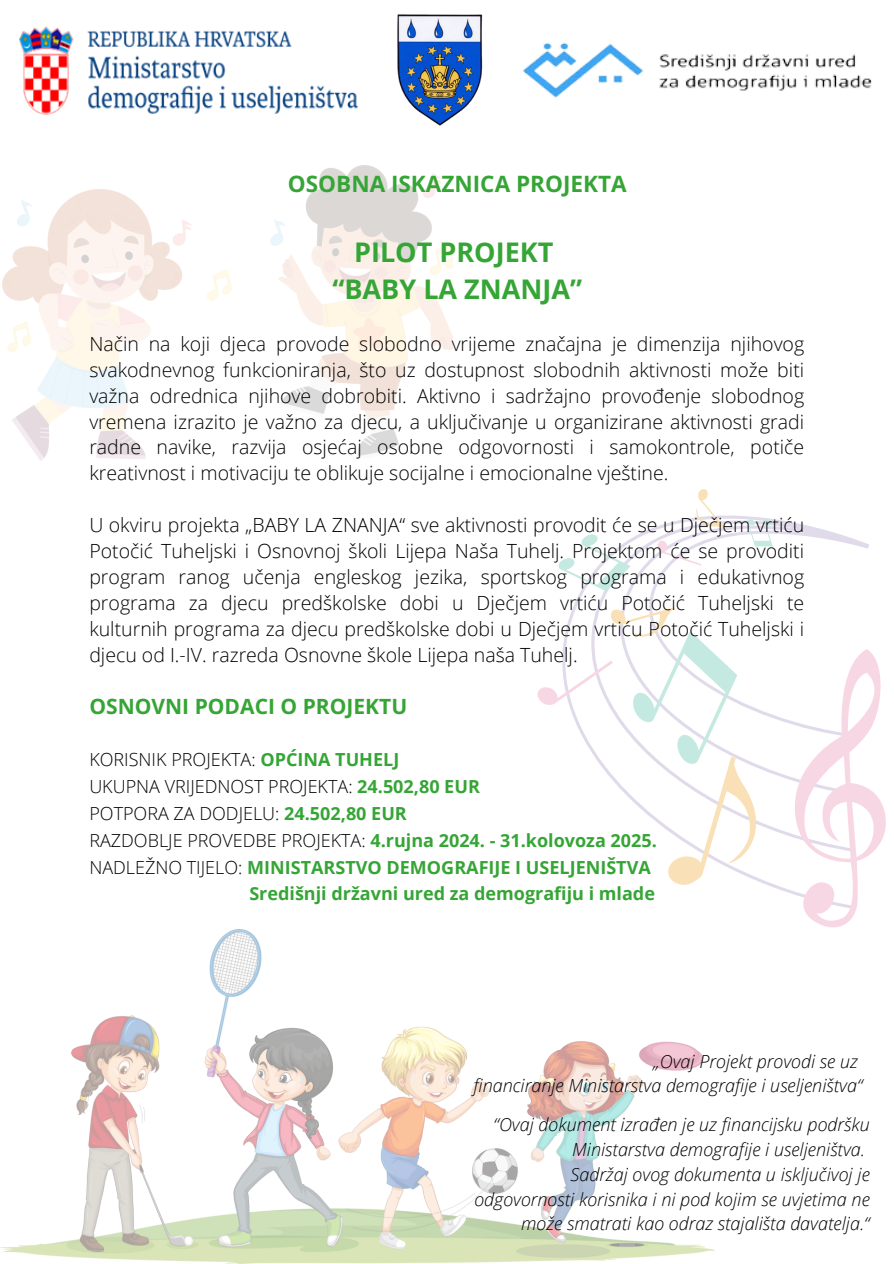
<style>
.page{position:relative;width:894px;height:1264px;background:#fff}
.page>*{position:absolute;margin:0;border:0;box-sizing:border-box;transform-origin:0 0}
.t1{font:700 27px/37.2px "Open Sans";color:#35a535;text-align:center}
.t2{font:700 22.5px "Open Sans";color:#35a535}
.t3{font:700 21px "Open Sans";color:#35a535}
.t4{font:300 19.5px/25.8px "Open Sans";color:#000;text-align:justify}
.t5{font:italic 300 18px/24.8px "Open Sans";color:#000;text-align:right}
.t6{font:700 18px "Open Sans";color:#35a535}
.t7{font:300 18px "Open Sans";color:#000}
.s1{font-weight:700;color:#35a535}
.s2{font-weight:300;color:#000}
</style>
<div class="page">
<img style="left:19px;top:26px;width:339px;height:89px">
<img style="left:522px;top:42px;width:350px;height:56px">
<img style="left:397px;top:14px;width:85px;height:112px">
<img style="left:0;top:929px;width:714px;height:334px">
<svg style="left:622px;top:530px;width:168px;height:250px"></svg>
<svg style="left:647px;top:515px;width:221px;height:223px"></svg>
<svg style="left:790px;top:649px;width:96px;height:279px"></svg>
<svg style="left:537px;top:607px;width:232px;height:279px"></svg>
<svg style="left:558px;top:534px;width:72px;height:57px"></svg>
<svg style="left:656px;top:540px;width:45px;height:25px"></svg>
<svg style="left:694px;top:489px;width:31px;height:40px"></svg>
<svg style="left:746px;top:519px;width:26px;height:27px"></svg>
<img style="left:2px;top:165px;width:450px;height:295px">
<p class="t2" style="left:288px;top:168px;width:340px">OSOBNA ISKAZNICA PROJEKTA</p>
<p class="t1" style="left:332px;top:233px;width:251px">PILOT PROJEKT “BABY LA ZNANJA”</p>
<p class="t4" style="left:89px;top:330px;width:716px">Način na koji djeca provode slobodno vrijeme značajna je dimenzija njihovog svakodnevnog funkcioniranja, što uz dostupnost slobodnih aktivnosti može biti važna odrednica njihove dobrobiti. Aktivno i sadržajno provođenje slobodnog vremena izrazito je važno za djecu, a uključivanje u organizirane aktivnosti gradi radne navike, razvija osjećaj osobne odgovornosti i samokontrole, potiče kreativnost i motivaciju te oblikuje socijalne i emocionalne vještine.</p>
<p class="t4" style="left:89px;top:511px;width:716px">U okviru projekta „BABY LA ZNANJA“ sve aktivnosti provodit će se u Dječjem vrtiću Potočić Tuheljski i Osnovnoj školi Lijepa Naša Tuhelj. Projektom će se provoditi program ranog učenja engleskog jezika, sportskog programa i edukativnog programa za djecu predškolske dobi u Dječjem vrtiću Potočić Tuheljski te kulturnih programa za djecu predškolske dobi u Dječjem vrtiću Potočić Tuheljski i djecu od I.-IV. razreda Osnovne škole Lijepa naša Tuhelj.</p>
<h2 class="t3" style="left:89px;top:691px;width:319px">OSNOVNI PODACI O PROJEKTU</h2>
<p class="t7" style="left:89px;top:746px;width:311px">KORISNIK PROJEKTA: <span class="s1">OPĆINA TUHELJ</span></p>
<h2 class="t7" style="left:89px;top:773px;width:392px">UKUPNA VRIJEDNOST PROJEKTA: <span class="s1">24.502,80 EUR</span></h2>
<h1 class="t7" style="left:89px;top:800px;width:319px">POTPORA ZA DODJELU: <span class="s1">24.502,80 EUR</span></h1>
<p class="t6" style="left:89px;top:827px;width:569px"><span class="s2">RAZDOBLJE PROVEDBE PROJEKTA:</span> 4.rujna 2024. - 31.kolovoza 2025.</p>
<p class="t6" style="left:89px;top:854px;width:563px"><span class="s2">NADLEŽNO TIJELO:</span> MINISTARSTVO DEMOGRAFIJE I USELJENIŠTVA</p>
<p class="t6" style="left:249px;top:881px;width:407px">Središnji državni ured za demografiju i mlade</p>
<p class="t5" style="left:653px;top:1048px;width:206px">„Ovaj Projekt provodi se uz</p>
<p class="t5" style="left:473px;top:1072px;width:390px">financiranje Ministarstva demografije i useljeništva“</p>
<h3 class="t5" style="left:493px;top:1111px;width:378px">“Ovaj dokument izrađen je uz financijsku podršku<br>Ministarstva demografije i useljeništva.</h3>
<p class="t5" style="left:474px;top:1161px;width:397px">Sadržaj ovog dokumenta u isključivoj je odgovornosti korisnika i ni pod kojim se uvjetima ne može smatrati kao odraz stajališta davatelja.“</p>
</div>
